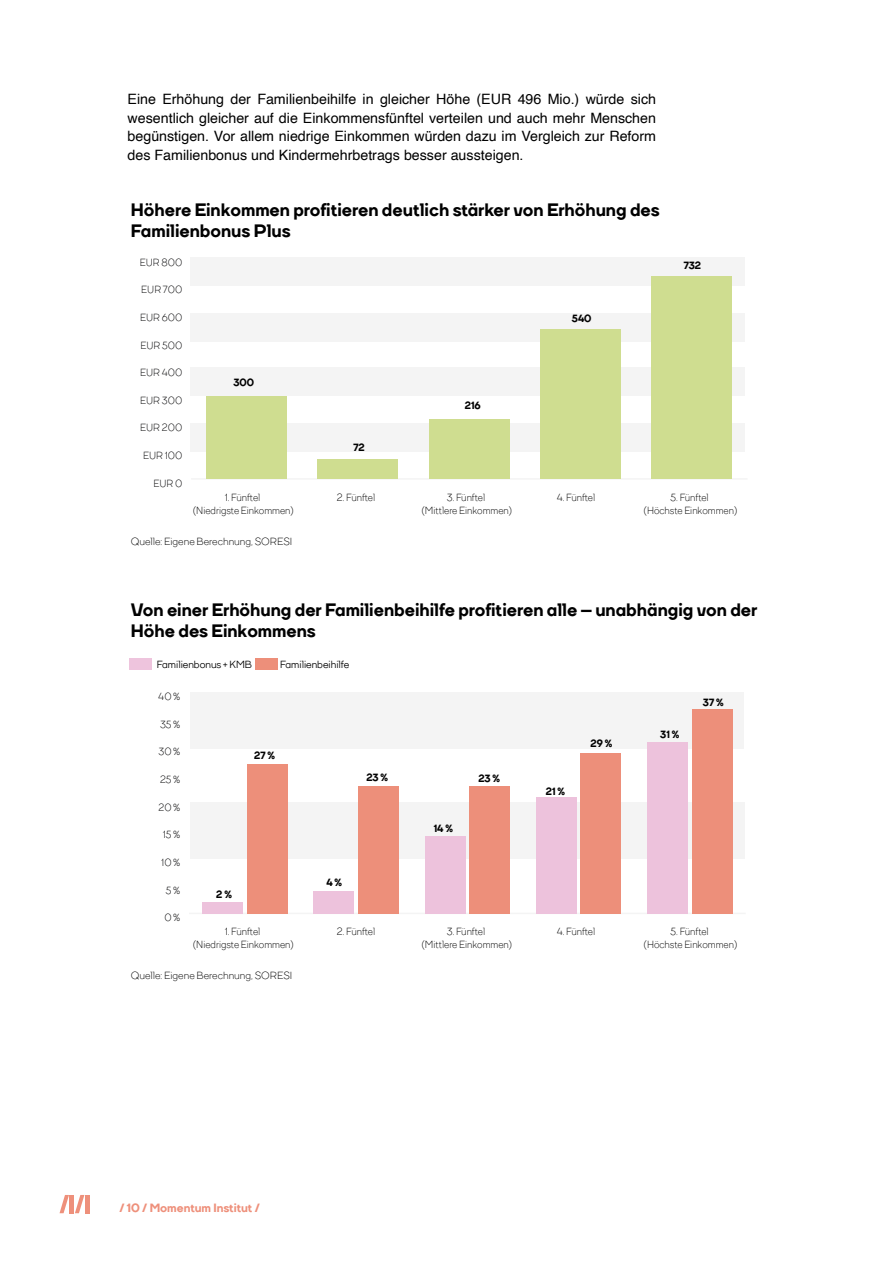
<style>
.page{position:relative;width:893px;height:1263px;background:#fff}
.page>*{position:absolute;margin:0;border:0;box-sizing:border-box;transform-origin:0 0}
.t1{font:800 18px/21px "TT Firs";color:#010101}
.t2{font:14.25px/18.8px "Helvetica";color:#000;text-align:justify}
.t3{font:800 12px "TT Firs";color:#ee907b}
.t4{font:10.5px/12.6px "TT Firs";color:#010101;text-align:center;scale:.95 1}
.t5{font:10.5px "TT Firs";color:#010101}
.t6{font:10.5px "TT Firs";color:#020203;scale:.95 1}
.t7{font:800 10.5px "TT Firs";color:#010101;scale:.95 1}
.t8{font:500 10.5px "TT Firs";color:#010101}
</style>
<div class="page">
<hr style="left:85px;top:1195px;width:4px;height:18px;background:#ee907b">
<hr style="left:70px;top:1195px;width:4px;height:18px;background:#ee907b">
<svg style="left:75px;top:1195px;width:9px;height:18px"></svg>
<svg style="left:60px;top:1195px;width:9px;height:18px"></svg>
<div style="left:190px;top:423px;width:554px;height:29px;background:#f4f4f4"></div>
<div style="left:190px;top:367px;width:554px;height:29px;background:#f4f4f4"></div>
<div style="left:190px;top:313px;width:554px;height:28px;background:#f4f4f4"></div>
<div style="left:190px;top:257px;width:554px;height:29px;background:#f4f4f4"></div>
<hr style="left:191px;top:478px;width:557px;height:2px;background:#f4f4f4">
<div style="left:207px;top:396px;width:80px;height:83px;background:#cfdd90"></div>
<div style="left:318px;top:459px;width:80px;height:20px;background:#cfdd90"></div>
<div style="left:429px;top:419px;width:80px;height:60px;background:#cfdd90"></div>
<div style="left:541px;top:330px;width:80px;height:149px;background:#cfdd90"></div>
<div style="left:652px;top:277px;width:80px;height:202px;background:#cfdd90"></div>
<div style="left:191px;top:692px;width:553px;height:56px;background:#f4f4f4"></div>
<div style="left:190px;top:802px;width:554px;height:57px;background:#f4f4f4"></div>
<hr style="left:189px;top:913px;width:557px;height:1px;background:#f4f4f4">
<div style="left:247px;top:764px;width:40px;height:149px;background:#ed8f7a"></div>
<div style="left:358px;top:786px;width:40px;height:127px;background:#ed8f7a"></div>
<div style="left:470px;top:786px;width:40px;height:127px;background:#ed8f7a"></div>
<div style="left:581px;top:753px;width:40px;height:160px;background:#ed8f7a"></div>
<div style="left:692px;top:709px;width:40px;height:204px;background:#ed8f7a"></div>
<div style="left:202px;top:902px;width:41px;height:11px;background:#edc2dc"></div>
<div style="left:314px;top:891px;width:40px;height:22px;background:#edc2dc"></div>
<div style="left:425px;top:836px;width:40px;height:77px;background:#edc2dc"></div>
<div style="left:536px;top:797px;width:40px;height:116px;background:#edc2dc"></div>
<div style="left:648px;top:742px;width:40px;height:171px;background:#edc2dc"></div>
<div style="left:129px;top:658px;width:23px;height:11px;background:#eec4dd"></div>
<div style="left:255px;top:658px;width:23px;height:11px;background:#ed8f7a"></div>
<p class="t2" style="left:128px;top:90px;width:530px">Eine Erhöhung der Familienbeihilfe in gleicher Höhe (EUR 496 Mio.) würde sich wesentlich gleicher auf die Einkommensfünftel verteilen und auch mehr Menschen begünstigen. Vor allem niedrige Einkommen würden dazu im Vergleich zur Reform des Familienbonus und Kindermehrbetrags besser aussteigen.</p>
<p class="t6" style="left:164px;top:94px;width:18px">0 %</p>
<p class="t4" style="left:337px;top:108px;width:42px">2. Fünftel</p>
<p class="t4" style="left:557px;top:108px;width:42px">4. Fünftel</p>
<p class="t4" style="left:225px;top:108px;width:39px">1. Fünftel</p>
<p class="t4" style="left:447px;top:108px;width:42px">3. Fünftel</p>
<p class="t5" style="left:131px;top:152px;width:163px">Quelle: Eigene Berechnung, SORESI</p>
<p class="t1" style="left:131px;top:199px;width:530px">Höhere Einkommen profitieren deutlich stärker von Erhöhung des<br>Familienbonus Plus</p>
<p class="t6" style="left:140px;top:255px;width:46px">EUR 800</p>
<p class="t6" style="left:141px;top:283px;width:45px">EUR 700</p>
<p class="t6" style="left:140px;top:311px;width:46px">EUR 600</p>
<p class="t6" style="left:140px;top:338px;width:46px">EUR 500</p>
<p class="t6" style="left:140px;top:366px;width:46px">EUR 400</p>
<p class="t6" style="left:140px;top:394px;width:46px">EUR 300</p>
<p class="t6" style="left:140px;top:421px;width:46px">EUR 200</p>
<p class="t6" style="left:143px;top:449px;width:43px">EUR 100</p>
<p class="t6" style="left:153px;top:476px;width:32px">EUR 0</p>
<p class="t7" style="left:233px;top:376px;width:23px">300</p>
<p class="t7" style="left:353px;top:441px;width:13px">72</p>
<p class="t7" style="left:465px;top:399px;width:18px">216</p>
<p class="t7" style="left:572px;top:312px;width:22px">540</p>
<p class="t7" style="left:684px;top:259px;width:20px">732</p>
<p class="t4" style="left:337px;top:491px;width:42px">2. Fünftel</p>
<p class="t4" style="left:644px;top:491px;width:100px">5. Fünftel<br>(Höchste Einkommen)</p>
<p class="t4" style="left:193px;top:491px;width:108px">1. Fünftel<br>(Niedrigste Einkommen)</p>
<p class="t4" style="left:421px;top:491px;width:97px">3. Fünftel<br>(Mittlere Einkommen)</p>
<p class="t4" style="left:557px;top:491px;width:42px">4. Fünftel</p>
<p class="t5" style="left:131px;top:535px;width:163px">Quelle: Eigene Berechnung, SORESI</p>
<p class="t1" style="left:131px;top:600px;width:628px">Von einer Erhöhung der Familienbeihilfe profitieren alle – unabhängig von der<br>Höhe des Einkommens</p>
<p class="t8" style="left:157px;top:658px;width:97px">Familienbonus + KMB</p>
<p class="t8" style="left:280px;top:658px;width:71px">Familienbeihilfe</p>
<p class="t6" style="left:158px;top:690px;width:25px">40 %</p>
<p class="t6" style="left:160px;top:718px;width:23px">35 %</p>
<p class="t6" style="left:158px;top:745px;width:25px">30 %</p>
<p class="t6" style="left:160px;top:773px;width:23px">25 %</p>
<p class="t6" style="left:158px;top:800px;width:25px">20 %</p>
<p class="t6" style="left:163px;top:828px;width:20px">15 %</p>
<p class="t6" style="left:161px;top:856px;width:22px">10 %</p>
<p class="t6" style="left:166px;top:883px;width:17px">5 %</p>
<p class="t6" style="left:164px;top:911px;width:18px">0 %</p>
<p class="t7" style="left:254px;top:749px;width:23px">27 %</p>
<p class="t7" style="left:216px;top:887px;width:18px">2 %</p>
<p class="t7" style="left:326px;top:876px;width:18px">4 %</p>
<p class="t7" style="left:367px;top:770px;width:24px">23 %</p>
<p class="t7" style="left:434px;top:822px;width:22px">14 %</p>
<p class="t7" style="left:479px;top:772px;width:24px">23 %</p>
<p class="t7" style="left:546px;top:785px;width:22px">21 %</p>
<p class="t7" style="left:591px;top:737px;width:24px">29 %</p>
<p class="t7" style="left:660px;top:728px;width:22px">31 %</p>
<p class="t7" style="left:703px;top:695px;width:23px">37 %</p>
<p class="t4" style="left:337px;top:925px;width:42px">2. Fünftel</p>
<p class="t4" style="left:644px;top:925px;width:100px">5. Fünftel<br>(Höchste Einkommen)</p>
<p class="t4" style="left:193px;top:925px;width:108px">1. Fünftel<br>(Niedrigste Einkommen)</p>
<p class="t4" style="left:421px;top:925px;width:97px">3. Fünftel<br>(Mittlere Einkommen)</p>
<p class="t4" style="left:557px;top:925px;width:42px">4. Fünftel</p>
<p class="t5" style="left:131px;top:969px;width:163px">Quelle: Eigene Berechnung, SORESI</p>
<p class="t3" style="left:119px;top:1200px;width:142px">/ 10 / Momentum Institut /</p>
</div>
